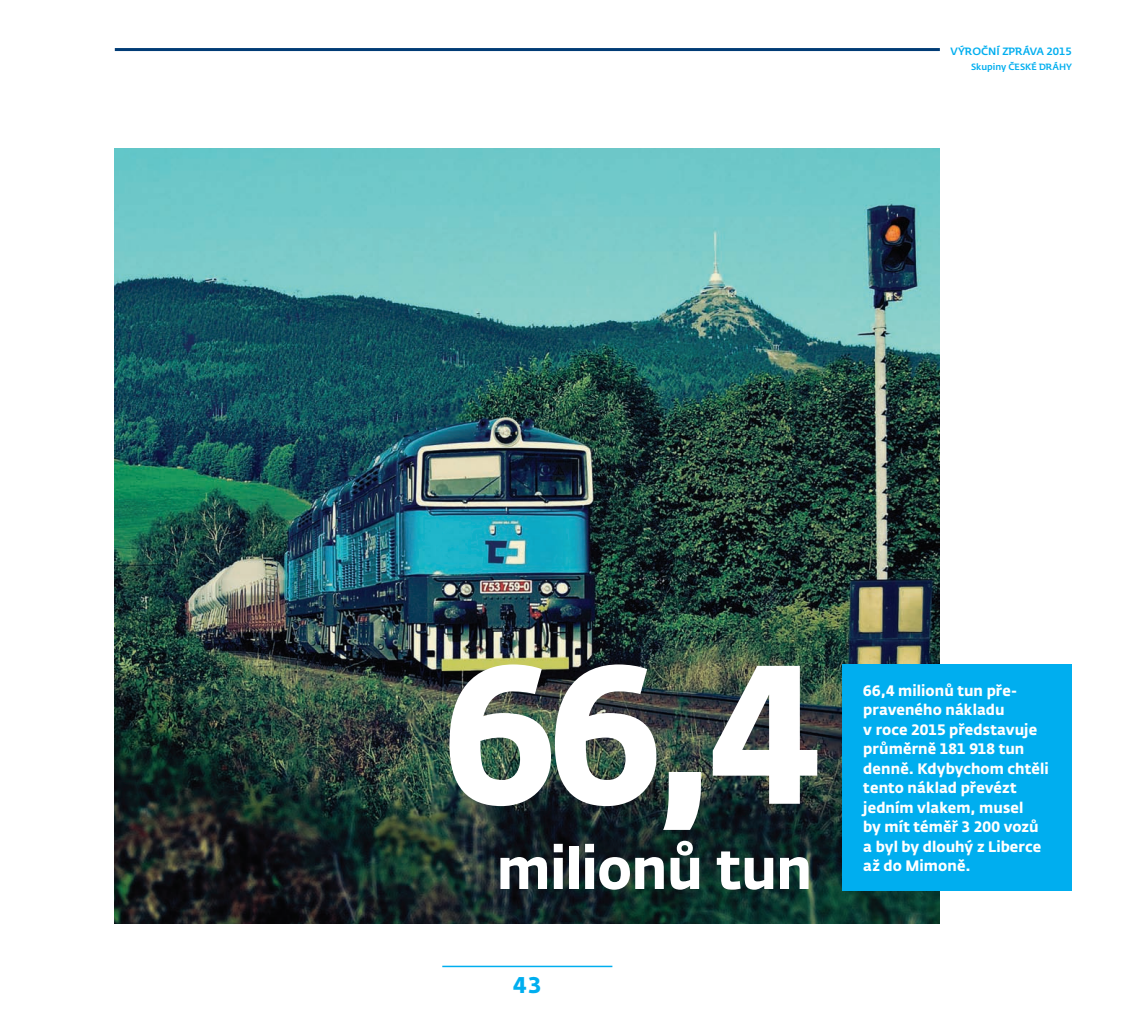
<style>
.page{position:relative;width:1127px;height:1021px;background:#fff}
.page>*{position:absolute;margin:0;border:0;box-sizing:border-box;transform-origin:0 0}
.t1{font:700 195px "CD Fedra";color:#fff;scale:.95 1}
.t2{font:700 57px "CD Fedra";color:#fff;scale:.95 1}
.t3{font:700 22.5px "CD Fedra";color:#00aeef}
.t4{font:700 15px/19.5px "CD Fedra";letter-spacing:.005em;color:#fff;scale:.95 1}
.t5{font:500 10.5px "CD Fedra";color:#00aeef}
.t6{font:500 9px "CD Fedra";color:#00aeef}
</style>
<div class="page">
<hr style="left:115px;top:48px;width:825px;height:3px;background:#013c76">
<hr style="left:442px;top:965px;width:170px;height:2px;background:#00aeef">
<img style="left:115px;top:149px;width:825px;height:774px">
<div style="left:842px;top:664px;width:229px;height:227px;background:#00aeef"></div>
<p class="t5" style="left:950px;top:45px;width:123px">VÝROČNÍ ZPRÁVA 2015</p>
<p class="t6" style="left:971px;top:61px;width:103px">Skupiny ČESKÉ DRÁHY</p>
<h1 class="t1" style="left:445px;top:609px;width:397px">66,4</h1>
<h2 class="t2" style="left:497px;top:832px;width:334px">milionů tun</h2>
<h3 class="t3" style="left:513px;top:970px;width:30px">43</h3>
<p class="t4" style="left:863px;top:680px;width:197px">66,4 milionů tun pře&shy;praveného nákladu<br>v roce 2015 představuje průměrně 181 918 tun denně. Kdybychom chtěli tento náklad převézt jedním vlakem, musel<br>by mít téměř 3 200 vozů a byl by dlouhý z Liberce až do M imoně.</p>
</div>
